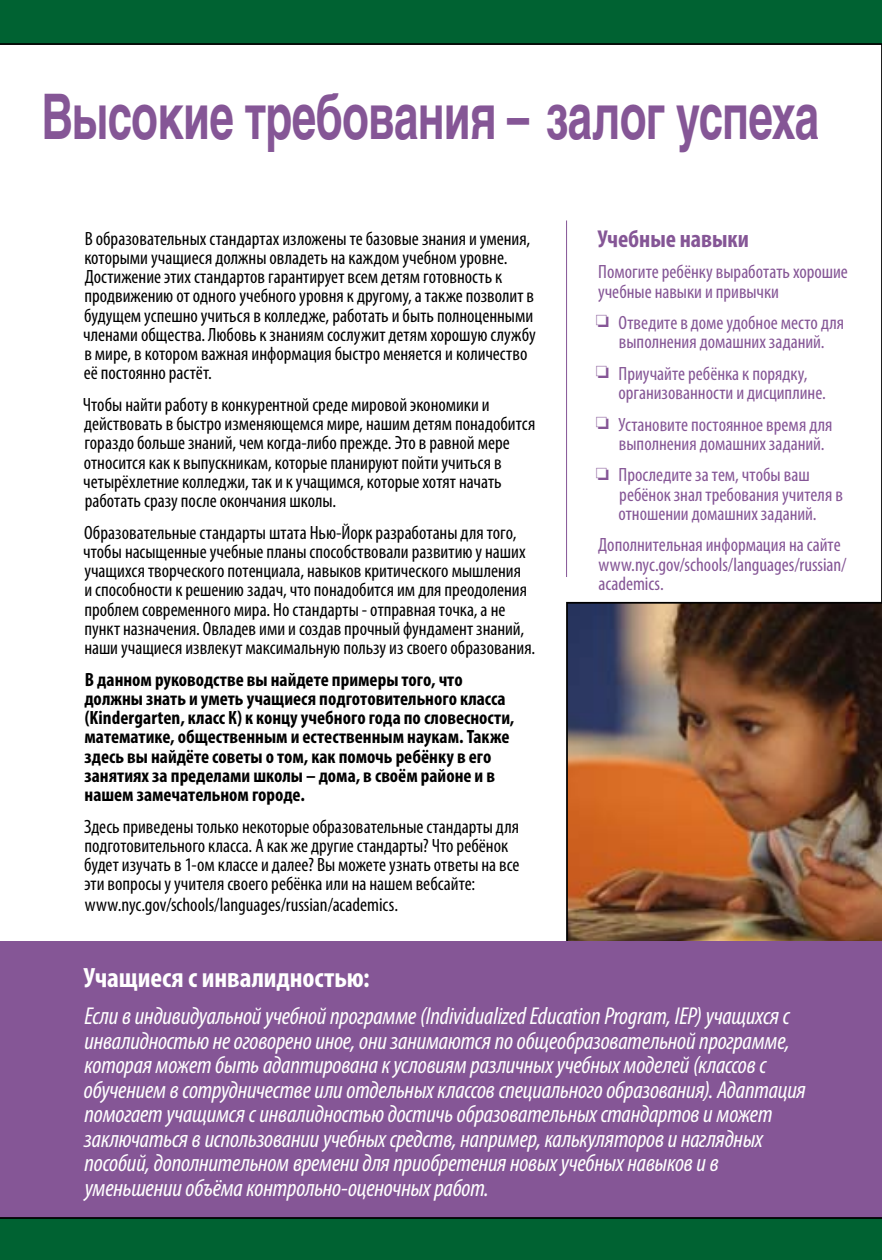
<style>
.page{position:relative;width:882px;height:1260px;background:#fff}
.page>*{position:absolute;margin:0;border:0;box-sizing:border-box;transform-origin:0 0}
.t1{font:700 63px "Helvetica Cyr";letter-spacing:-.02em;color:#855696;scale:.7 1}
.t2{font:700 condensed 28px "Myriad Pro";letter-spacing:-.005em;color:#fff}
.t3{font:italic condensed 24.5px/24.5px "Myriad Pro";letter-spacing:-.01em;color:#fff}
.t4{font:700 condensed 24.5px "Myriad Pro";letter-spacing:-.005em;color:#855696}
.t5{font:condensed 19.25px/19.2px "Myriad Pro";color:#000}
.t6{font:condensed 19.25px/19.2px "Myriad Pro";color:#855696}
.t7{font:700 condensed 19.25px/19.2px "Myriad Pro";color:#000}
</style>
<div class="page">
<div style="left:0;top:0;width:882px;height:45px;background:#006232"></div>
<hr style="left:566px;top:220px;width:1px;height:357px;background:#855696">
<img style="left:566px;top:602px;width:316px;height:339px">
<div style="left:0;top:941px;width:882px;height:284px;background:#855696"></div>
<div style="left:0;top:1217px;width:882px;height:43px;background:#006232"></div>
<h1 class="t1" style="left:41px;top:81px;width:1113px">Высокие требования – залог успеха</h1>
<p class="t5" style="left:83px;top:228px;width:454px">В образовательных стандартах изложены те базовые знания и умения, которыми учащиеся должны овладеть на каждом учебном уровне.<br>Достижение этих стандартов гарантирует всем детям готовность к продвижению от одного учебного уровня к другому, а также позволит в будущем успешно учиться в колледже, работать и быть полноценными членами общества. Любовь к знаниям сослужит детям хорошую службу в мире, в котором важная информация быстро меняется и количество её постоянно растёт.</p>
<p class="t5" style="left:83px;top:395px;width:454px">Чтобы найти работу в конкурентной среде мировой экономики и действовать в быстро изменяющемся мире, нашим детям понадобится гораздо больше знаний, чем когда-либо прежде. Это в равной мере относится как к выпускникам, которые планируют пойти учиться в четырёхлетние колледжи, так и к учащимся, которые хотят начать работать сразу после окончания школы.</p>
<p class="t5" style="left:83px;top:522px;width:454px">Образовательные стандарты штата Нью-Йорк разработаны для того, чтобы насыщенные учебные планы способствовали развитию у наших учащихся творческого потенциала, навыков критического мышления<br>и способности к решению задач, что понадобится им для преодоления проблем современного мира. Но стандарты - отправная точка, а не пункт назначения. Овладев ими и создав прочный фундамент знаний, наши учащиеся извлекут максимальную пользу из своего образования.</p>
<p class="t7" style="left:84px;top:669px;width:432px">В данном руководстве вы найдете примеры того, что должны знать и уметь учащиеся подготовительного класса (Kindergarten, класс К) к концу учебного года по словесности, математике, общественным и естественным наукам. Также здесь вы найдёте советы о том, как помочь ребёнку в его занятиях за пределами школы – дома, в своём районе и в нашем замечательном городе.</p>
<p class="t5" style="left:84px;top:816px;width:437px">Здесь приведены только некоторые образовательные стандарты для подготовительного класса. А как же другие стандарты? Что ребёнок будет изучать в 1-ом классе и далее? Вы можете узнать ответы на все эти вопросы у учителя своего ребёнка или на нашем вебсайте: www.nyc.gov/schools/languages/russian/academics.</p>
<p class="t4" style="left:598px;top:223px;width:152px">Учебные навыки</p>
<p class="t6" style="left:598px;top:262px;width:251px">Помогите ребёнку выработать хорошие учебные навыки и привычки</p>
<p class="t6" style="left:596px;top:313px;width:250px;text-align:center">❏ Отведите в доме удобное место для выполнения домашних заданий.</p>
<p class="t6" style="left:618px;top:364px;width:209px;text-indent:-23px">❏ Приучайте ребёнка к порядку, организованности и дисциплине.</p>
<p class="t6" style="left:619px;top:414px;width:215px;text-indent:-23px">❏ Установите постоянное время для выполнения домашних заданий.</p>
<p class="t6" style="left:618px;top:465px;width:226px;text-indent:-23px">❏ Проследите за тем, чтобы ваш ребёнок знал требования учителя в отношении домашних заданий.</p>
<p class="t6" style="left:598px;top:535px;width:250px">Дополнительная информация на сайте www.nyc.gov/schools/languages/russian/ academics.</p>
<h2 class="t2" style="left:84px;top:961px;width:287px">Учащиеся с инвалидностью:</h2>
<p class="t3" style="left:84px;top:1004px;width:723px">Если в индивидуальной учебной программе (Individualized Education Program, IEP) учащихся с инвалидностью не оговорено иное, они занимаются по общеобразовательной программе, которая может быть адаптирована к условиям различных учебных моделей (классов с обучением в сотрудничестве или отдельных классов специального образования). Адаптация помогает учащимся с инвалидностью достичь образовательных стандартов и может заключаться в использовании учебных средств, например, калькуляторов и наглядных пособий, дополнительном времени для приобретения новых учебных навыков и в уменьшении объёма контрольно-оценочных работ.</p>
</div>
